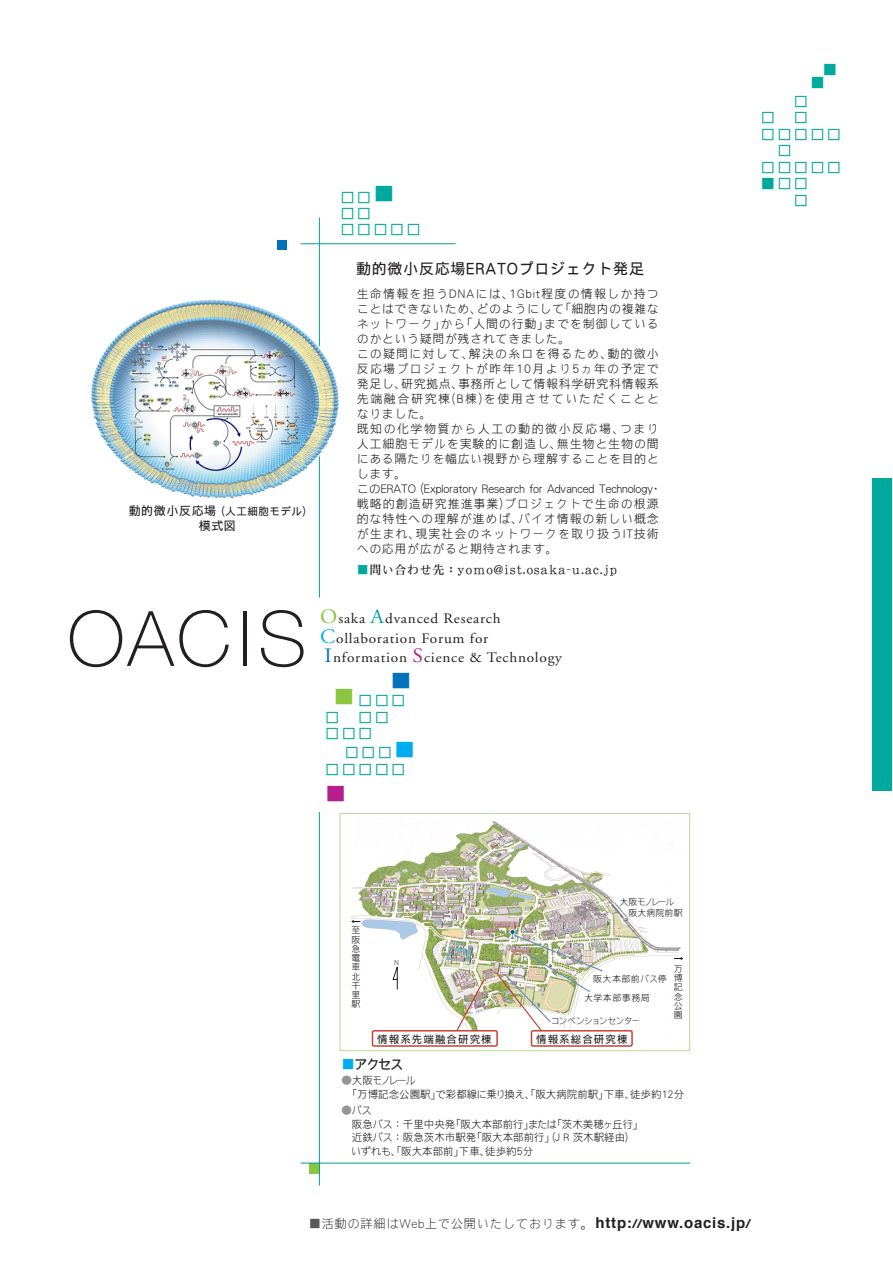
<style>
.page{position:relative;width:893px;height:1263px;background:#fff}
.page>*{position:absolute;margin:0;border:0;box-sizing:border-box;transform-origin:0 0}
.t1{font:20.4px "DFP Gothic PCID W5";color:#0072bc;scale:1.07 1}
.t2{font:20.4px "DFP Gothic PCID W5";color:#b41e8d;scale:1.07 1}
.t3{font:20.4px "DFP Gothic PCID W5";color:#8bc63e;scale:1.07 1}
.t4{font:15px/16.5px "DFP Gothic PCID W5";color:#00a99d}
.t5{font:15px "DFP Gothic PCID W5";letter-spacing:.05em;color:#231f20}
.t6{font:14.4px "Adobe Garamond";letter-spacing:.05em;color:#231f20;scale:1.06 1}
.t7{font:13.5px "DFP Gothic PCID W5";color:#231f20}
.t8{font:12.3px "DFP Gothic PCID W2";letter-spacing:.05em;color:#231f20}
.t9{font:12px/15px "DFP Gothic PCID W3";letter-spacing:.07em;color:#231f20}
.t10{font:12px "DFP Mincho PCID W5";letter-spacing:.1em;color:#231f20}
.t11{font:12px "DFP Gothic PCID W5";color:#231f20}
.t12{font:10.5px/13.5px "DFP Gothic PCID W3";color:#231f20}
.t13{font:10.5px "DFP Gothic PCID W5";letter-spacing:.1em;color:#231f20}
.t14{font:10.5px "DFP Gothic PCID W5";letter-spacing:.05em;color:#231f20}
.t15{font:9px/9.1px "DFP Gothic PCID W3";letter-spacing:-.005em;color:#231f20;text-align:justify}
.t16{font:9px/19.2px "DFP Gothic PCID W3";letter-spacing:.05em;color:#231f20}
.t17{font:9px "DFP Gothic PCID W3";letter-spacing:-.08em;color:#231f20}
.t18{font:6.9px "DFP Gothic PCID W3";color:#231f20}
.s1{font-size:12px}
.s2{font-size:20.4px}
.s3{color:#00a99d}
.s4{font-size:20.4px;color:#8bc63e}
.s5{font-size:20.4px;color:#00a99d}
.s6{font-size:20.4px;color:#00aeef}
.s7{font-size:20.4px;color:#0072bc}
.s8{font-size:20.4px;color:#b41e8d}
.s9{color:#0aa395}
.s10{color:#00aeef}
.s11{color:#939598}
.s12{color:#57585a}
.s13{font-size:14.1px}
.s14{font-family:"Helvetica";font-weight:700;font-size:15px}
.s15{font-family:"Helvetica";font-weight:700;font-size:12px}
</style>
<div class="page">
<svg style="left:70px;top:610px;width:159px;height:57px"></svg>
<hr style="left:243px;top:611px;width:4px;height:55px;background:#231f20">
<svg style="left:261px;top:610px;width:42px;height:57px"></svg>
<div style="left:278px;top:240px;width:9px;height:9px;background:#0072bc"></div>
<hr style="left:300px;top:243px;width:155px;height:1px;background:#00a195">
<div style="left:309px;top:1163px;width:10px;height:11px;background:#8bc63e"></div>
<hr style="left:300px;top:1163px;width:390px;height:1px;background:#00a195">
<hr style="left:319px;top:218px;width:1px;height:380px;background:#00a195">
<hr style="left:319px;top:812px;width:1px;height:374px;background:#00a195">
<img style="left:350px;top:821px;width:334px;height:225px">
<div style="left:872px;top:478px;width:19px;height:312px;background:#00a99d"></div>
<div style="left:339px;top:813px;width:351px;height:238px;border:1px solid #c4df9b"></div>
<svg style="left:351px;top:920px;width:9px;height:3px"></svg>
<svg style="left:674px;top:957px;width:9px;height:3px"></svg>
<div style="left:531px;top:1031px;width:101px;height:15px;background:#fff;border-radius:2px"></div>
<div style="left:530px;top:1030px;width:102px;height:17px;border:1px solid #c94035;border-radius:2px"></div>
<div style="left:372px;top:1031px;width:125px;height:15px;background:#fff;border-radius:2px"></div>
<div style="left:372px;top:1030px;width:126px;height:17px;border:1px solid #c94035;border-radius:2px"></div>
<svg style="left:392px;top:965px;width:5px;height:25px"></svg>
<img style="left:495px;top:929px;width:109px;height:103px">
<svg style="left:455px;top:978px;width:30px;height:54px"></svg>
<img style="left:91px;top:298px;width:248px;height:204px">
<p class="t14" style="left:129px;top:507px;width:179px"><span class="s1">動的微小反応場</span> (人工細胞モデル)</p>
<p class="t11" style="left:199px;top:521px;width:39px">模式図</p>
<p class="t4" style="left:340px;top:191px;width:56px">□□<span class="s2">■</span></p>
<p class="t4" style="left:340px;top:207px;width:33px">□□</p>
<p class="t4" style="left:340px;top:223px;width:82px">□□□□□</p>
<p class="t5" style="left:356px;top:262px;width:289px">動的微小反応場ERATOプロジェクト発足</p>
<p class="t9" style="left:357px;top:288px;width:307px">生命情報を担うDNAには、1Gbit程度の情報しか持つことはできないため、どのようにして｢細胞内の複雑なネットワーク｣から｢人間の行動｣までを制御しているのかという疑問が残されてきました。<br>この疑問に対して、解決の糸口を得るため、動的微小反応場プロジェクトが昨年10月より5ヵ年の予定で発足し、研究拠点、事務所として情報科学研究科情報系先端融合研究棟(B棟)を使用させていただくこととなりました。<br>既知の化学物質から人工の動的微小反応場、つまり人工細胞モデルを実験的に創造し、無生物と生物の間にある隔たりを幅広い視野から理解することを目的とします。<br>このERATO (Exploratory Research for Advanced Technology・戦略的創造研究推進事業)プロジェクトで生命の根源的な特性への理解が進めば、バイオ情報の新しい概念が生まれ、現実社会のネットワークを取り扱うIT技術への応用が広がると期待されます。</p>
<p class="t10" style="left:357px;top:565px;width:262px"><span class="s3">■</span>問い合わせ先：yomo@ist.osaka-u.ac.jp</p>
<p class="t6" style="left:320px;top:613px;width:172px"><span class="s4">O</span>saka <span class="s5">A</span>dvanced Research</p>
<p class="t6" style="left:320px;top:632px;width:160px"><span class="s6">C</span>ollaboration Forum for</p>
<p class="t6" style="left:324px;top:652px;width:225px"><span class="s7">I</span>nformation <span class="s8">S</span>cience &amp; Technology</p>
<h1 class="t1" style="left:390px;top:673px;width:22px">■</h1>
<p class="t4" style="left:325px;top:694px;width:82px"><span class="s9">　　</span>□□□ □　□□</p>
<p class="t4" style="left:325px;top:727px;width:49px">□□□</p>
<p class="t4" style="left:344px;top:746px;width:73px">□□□<span class="s6">■</span></p>
<p class="t4" style="left:325px;top:763px;width:82px">□□□□□</p>
<h1 class="t2" style="left:325px;top:785px;width:22px">■</h1>
<h1 class="t3" style="left:333px;top:688px;width:22px">■</h1>
<p class="t4" style="left:810px;top:65px;width:29px;line-height:13px;text-indent:12px">■ ■</p>
<p class="t4" style="left:760px;top:111px;width:49px">□　□</p>
<p class="t4" style="left:760px;top:128px;width:82px">□□□□□　□</p>
<p class="t4" style="left:760px;top:161px;width:82px">□□□□□</p>
<p class="t4" style="left:760px;top:177px;width:49px">■□□</p>
<p class="t15" style="left:351px;top:927px;width:10px">至阪急電車北千里駅</p>
<p class="t18" style="left:394px;top:959px;width:6px">N</p>
<p class="t15" style="left:619px;top:898px;width:65px;line-height:10.5px">大阪モノレール　阪大病院前駅</p>
<p class="t15" style="left:674px;top:965px;width:10px">万博記念公園</p>
<p class="t16" style="left:584px;top:970px;width:84px;text-indent:9px">阪大本部前バス停大学本部事務局</p>
<p class="t17" style="left:551px;top:1018px;width:91px">コンベンションセンター</p>
<p class="t13" style="left:377px;top:1035px;width:116px">情報系先端融合研究棟</p>
<p class="t13" style="left:536px;top:1035px;width:93px">情報系総合研究棟</p>
<p class="t7" style="left:341px;top:1058px;width:64px"><span class="s10">■</span>アクセス</p>
<p class="t12" style="left:346px;top:1075px;width:339px;text-indent:-5px"><span class="s11">●</span>大阪モノレール<br>「万博記念公園駅」で彩都線に乗り換え、「阪大病院前駅」下車、徒歩約12分</p>
<p class="t12" style="left:341px;top:1105px;width:304px"><span class="s11">●</span>バス<br>　阪急バス：千里中央発「阪大本部前行」または「茨木美穂ヶ丘行」　近鉄バス：阪急茨木市駅発「阪大本部前行」（J R 茨木駅経由）　いずれも、「阪大本部前」下車、徒歩約5分</p>
<p class="t8" style="left:309px;top:1218px;width:443px"><span class="s12">■</span>活動の詳細はWeb上で公開いたしております<span class="s13">。</span><span class="s14">http:</span><span class="s15">//</span><span class="s14">www.oacis.jp</span><span class="s15">/</span></p>
</div>
